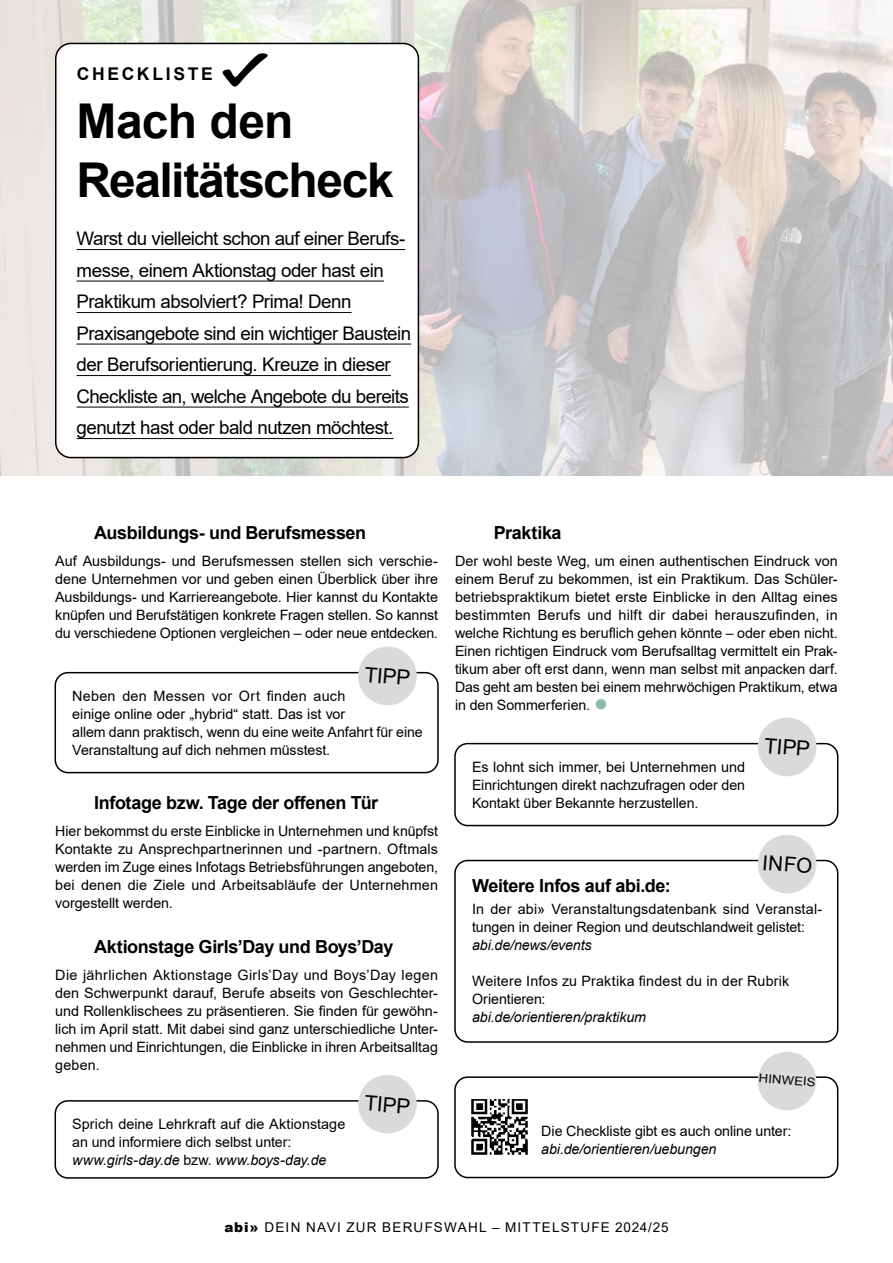
<style>
.page{position:relative;width:893px;height:1263px;background:#fff}
.page>*{position:absolute;margin:0;border:0;box-sizing:border-box;transform-origin:0 0}
.h2_2024{font:700 48px/58.5px "Arial";letter-spacing:-.03em;color:#000}
.h3_tipp_2023{font:21px "Arial";color:#000}
.t1{font:20.55px "Arial";color:#000}
.p_intro_2024_ohne_Umbrueche{font:18.75px/31.5px "Arial";letter-spacing:-.03em;color:#000}
.h3_12pt_2021{font:700 18px "Arial";letter-spacing:-.02em;color:#000}
.h1_dachzeile_2023{font:700 17.55px "Arial";letter-spacing:.15em;color:#000}
.p_oe_2021{font:14.25px/18px "Arial";letter-spacing:-.005em;color:#000;text-align:justify}
.p_oe_kasten_2024{font:14.25px/18px "Arial";letter-spacing:-.005em;color:#000}
.p_oe_kasten_2024-2{font:italic 14.25px "Arial";letter-spacing:-.005em;color:#000}
.t2{font:13.5px "Arial";letter-spacing:.09em;color:#000}
.t3{font:12px "Arial";color:#000;scale:1.09 1}
.s1{font-style:normal}
.s2{font-size:24px;color:#87beab}
.s3{font-weight:900}
</style>
<div class="page">
<img style="left:0;top:0;width:893px;height:476px">
<div style="left:56px;top:43px;width:362px;height:415px;background:#fff;border-radius:15px"></div>
<div style="left:55px;top:43px;width:364px;height:415px;border:2px solid #000;border-radius:15px"></div>
<hr style="left:77px;top:249px;width:328px;height:1px;background:#000">
<hr style="left:77px;top:281px;width:307px;height:1px;background:#000">
<hr style="left:77px;top:312px;width:275px;height:1px;background:#000">
<hr style="left:77px;top:344px;width:334px;height:1px;background:#000">
<hr style="left:77px;top:375px;width:314px;height:1px;background:#000">
<hr style="left:77px;top:407px;width:332px;height:1px;background:#000">
<hr style="left:77px;top:438px;width:316px;height:1px;background:#000">
<svg style="left:222px;top:53px;width:46px;height:34px"></svg>
<div style="left:55px;top:672px;width:384px;height:101px;border:2px solid #000;border-radius:13px"></div>
<div style="left:358px;top:647px;width:59px;height:58px;background:#dadada;border-radius:50%"></div>
<div style="left:454px;top:1076px;width:384px;height:102px;border:2px solid #000;border-radius:13px"></div>
<div style="left:758px;top:1052px;width:58px;height:58px;background:#dadada;border-radius:50%"></div>
<div style="left:55px;top:1100px;width:384px;height:79px;border:2px solid #000;border-radius:13px"></div>
<div style="left:358px;top:1075px;width:59px;height:58px;background:#dadada;border-radius:50%"></div>
<div style="left:454px;top:743px;width:384px;height:83px;border:2px solid #000;border-radius:13px"></div>
<div style="left:758px;top:717px;width:58px;height:59px;background:#dadada;border-radius:50%"></div>
<div style="left:454px;top:860px;width:384px;height:183px;border:2px solid #000;border-radius:13px"></div>
<div style="left:758px;top:835px;width:58px;height:58px;background:#dadada;border-radius:50%"></div>
<img style="left:471px;top:1099px;width:57px;height:56px">
<p class="h1_dachzeile_2023" style="left:77px;top:61px;width:137px">CHECKLISTE</p>
<h1 class="h2_2024" style="left:77px;top:92px;width:319px">Mach den<br>Realitätscheck</h1>
<p class="p_intro_2024_ohne_Umbrueche" style="left:77px;top:223px;width:336px">Warst du vielleicht schon auf einer Berufs&shy;messe, einem Aktionstag oder hast ein Praktikum absolviert? Prima! Denn Praxisangebote sind ein wichtiger Baustein der Berufsorientierung. Kreuze in dieser Checkliste an, welche Angebote du bereits genutzt hast oder bald nutzen möchtest.</p>
<h2 class="h3_12pt_2021" style="left:94px;top:520px;width:274px">Ausbildungs- und Berufsmessen</h2>
<p class="p_oe_2021" style="left:55px;top:551px;width:384px">Auf Ausbildungs- und Berufsmessen stellen sich verschie&shy;dene Unternehmen vor und geben einen Überblick über ihre Ausbildungs- und Karriereangebote. Hier kannst du Kontakte knüpfen und Berufstätigen konkrete Fragen stellen. So kannst du verschiedene Optionen vergleichen – oder neue entdecken.</p>
<h3 class="h3_tipp_2023" style="left:366px;top:660px;width:47px;rotate:5deg">TIPP</h3>
<p class="p_oe_kasten_2024" style="left:72px;top:687px;width:352px">Neben den Messen vor Ort finden auch<br>einige online oder „hybrid“ statt. Das ist vor<br>allem dann praktisch, wenn du eine weite Anfahrt für eine Veranstaltung auf dich nehmen müsstest.</p>
<h2 class="h3_12pt_2021" style="left:94px;top:790px;width:286px">Infotage bzw. Tage der offenen Tür</h2>
<p class="p_oe_2021" style="left:55px;top:821px;width:384px">Hier bekommst du erste Einblicke in Unternehmen und knüpfst Kontakte zu Ansprechpartnerinnen und -partnern. Oftmals werden im Zuge eines Infotags Betriebsführungen angeboten, bei denen die Ziele und Arbeitsabläufe der Unternehmen vorgestellt werden.</p>
<h2 class="h3_12pt_2021" style="left:94px;top:934px;width:301px">Aktionstage Girls’Day und Boys’Day</h2>
<p class="p_oe_2021" style="left:55px;top:965px;width:384px">Die jährlichen Aktionstage Girls’Day und Boys’Day legen den Schwerpunkt darauf, Berufe abseits von Geschlechter&shy;und Rollenklischees zu präsentieren. Sie finden für gewöhn&shy;lich im April statt. Mit dabei sind ganz unterschiedliche Unter&shy;nehmen und Einrichtungen, die Einblicke in ihren Arbeitsalltag geben.</p>
<p class="p_oe_kasten_2024" style="left:72px;top:1115px;width:275px">Sprich deine Lehrkraft auf die Aktionstage an und informiere dich selbst unter:</p>
<p class="p_oe_kasten_2024-2" style="left:72px;top:1151px;width:256px">www.girls-day.de <span class="s1">bzw.</span> www.boys-day.de</p>
<h3 class="h3_tipp_2023" style="left:366px;top:1088px;width:47px;rotate:5deg">TIPP</h3>
<h2 class="h3_12pt_2021" style="left:494px;top:520px;width:69px">Praktika</h2>
<p class="p_oe_2021" style="left:455px;top:551px;width:384px">Der wohl beste Weg, um einen authentischen Eindruck von einem Beruf zu bekommen, ist ein Praktikum. Das Schüler&shy;betriebspraktikum bietet erste Einblicke in den Alltag eines bestimmten Berufs und hilft dir dabei herauszufinden, in welche Richtung es beruflich gehen könnte – oder eben nicht.<br>Einen richtigen Eindruck vom Berufsalltag vermittelt ein Prak&shy;tikum aber oft erst dann, wenn man selbst mit anpacken darf.<br>Das geht am besten bei einem mehrwöchigen Praktikum, etwa in den Sommerferien. <span class="s2">●</span></p>
<p class="p_oe_kasten_2024" style="left:472px;top:758px;width:275px;text-align:justify">Es lohnt sich immer, bei Unternehmen und Einrichtungen direkt nachzufragen oder den Kontakt über Bekannte herzustellen.</p>
<h3 class="h3_tipp_2023" style="left:766px;top:731px;width:47px;rotate:5deg">TIPP</h3>
<h2 class="t1" style="left:763px;top:848px;width:52px;rotate:5deg">INFO</h2>
<h3 class="h3_12pt_2021" style="left:472px;top:872px;width:200px">Weitere Infos auf abi.de:</h3>
<p class="p_oe_kasten_2024" style="left:472px;top:900px;width:352px">In der abi» Veranstaltungsdatenbank sind Veranstal&shy;tungen in deiner Region und deutschlandweit gelistet:</p>
<p class="p_oe_kasten_2024-2" style="left:472px;top:936px;width:121px">abi.de/news/events</p>
<p class="p_oe_kasten_2024" style="left:472px;top:972px;width:319px">Weitere Infos zu Praktika findest du in der Rubrik<br>Orientieren:</p>
<p class="p_oe_kasten_2024-2" style="left:472px;top:1008px;width:176px">abi.de/orientieren/praktikum</p>
<h2 class="t3" style="left:760px;top:1069px;width:54px;rotate:5deg">HINWEIS</h2>
<p class="p_oe_kasten_2024" style="left:541px;top:1122px;width:252px">Die Checkliste gibt es auch online unter:</p>
<p class="p_oe_kasten_2024-2" style="left:541px;top:1140px;width:177px">abi.de/orientieren/uebungen</p>
<p class="t2" style="left:224px;top:1217px;width:446px"><span class="s3">abi»</span> DEIN NAVI ZUR BERUFSWAHL – MITTELSTUFE 2024/25</p>
</div>
